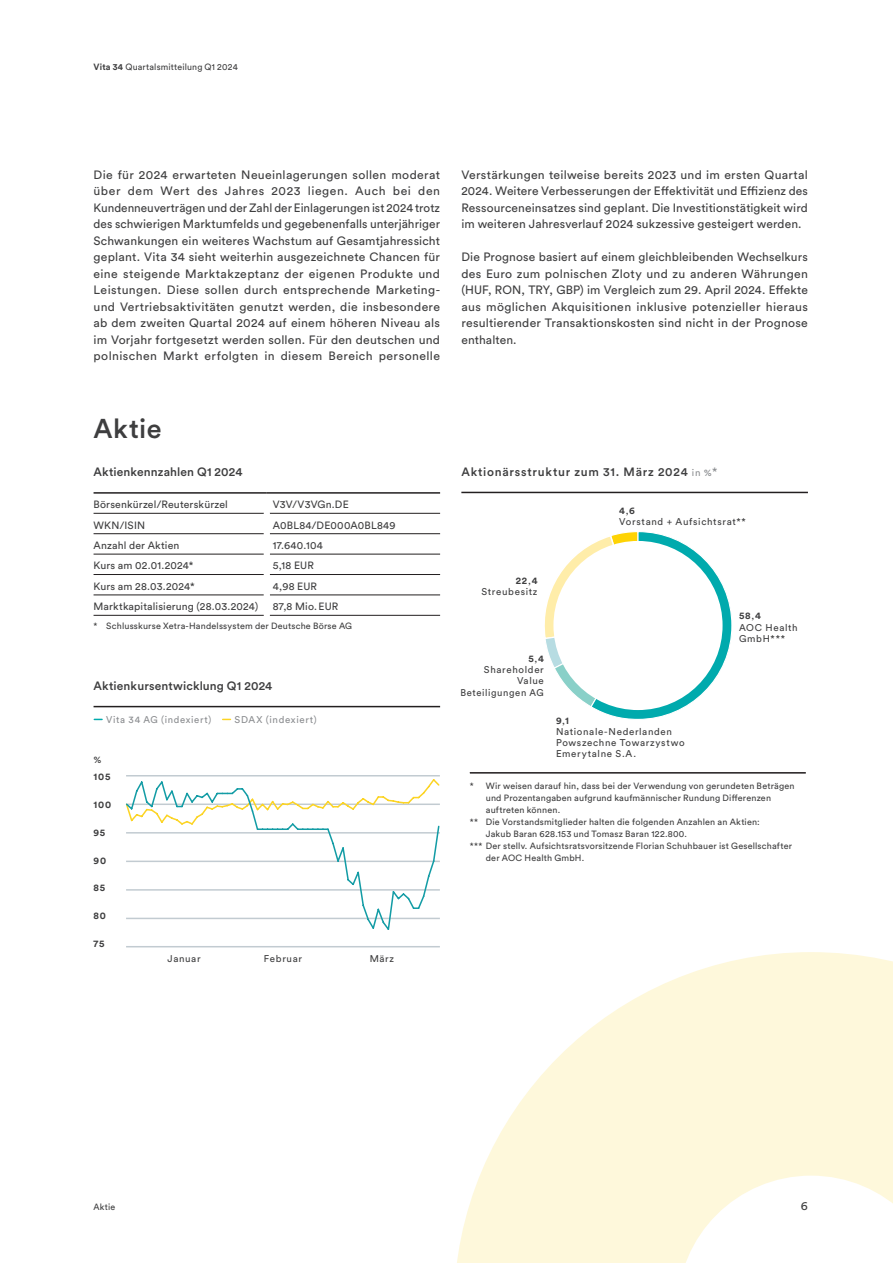
<style>
.page{position:relative;width:893px;height:1263px;background:#fff}
.page>*{position:absolute;margin:0;border:0;box-sizing:border-box;transform-origin:0 0}
.t1{font:500 27px "Circular Std";letter-spacing:.015em;color:#3e3e3f}
.t2{font:12px/16.5px "Circular Std";letter-spacing:.015em;color:#3e3e3f;text-align:justify}
.t3{font:500 12px "Circular Std";letter-spacing:.02em;color:#3e3e3f}
.t4{font:500 12px "Circular Std";letter-spacing:.06em;color:#3e3e3f}
.t5{font:10.5px "Circular Std";letter-spacing:.015em;color:#3e3e3f}
.t6{font:9.75px/11.2px "Circular Std";letter-spacing:.065em;color:#3e3e3f}
.t7{font:9.75px "Circular Std";letter-spacing:.065em;color:#8b8d90}
.t8{font:700 9.75px "Circular Std";letter-spacing:.08em;color:#3e3e3f}
.t9{font:9px "Circular Std";letter-spacing:.02em;color:#3e3e3f}
.s1{font-weight:700}
.s2{font-weight:400;font-size:9.75px;color:#8b8d90}
.s3{font-weight:400;color:#8b8d90}
</style>
<div class="page">
<svg style="left:457px;top:952px;width:436px;height:311px;fill:#fef8db"></svg>
<hr style="left:94px;top:615px;width:170px;height:1px;background:#231f20">
<hr style="left:270px;top:615px;width:170px;height:1px;background:#231f20">
<hr style="left:94px;top:492px;width:173px;height:2px;background:#231f20">
<hr style="left:267px;top:492px;width:173px;height:2px;background:#231f20">
<hr style="left:94px;top:513px;width:170px;height:1px;background:#231f20">
<hr style="left:270px;top:513px;width:170px;height:1px;background:#231f20">
<hr style="left:94px;top:533px;width:170px;height:1px;background:#231f20">
<hr style="left:270px;top:533px;width:170px;height:1px;background:#231f20">
<hr style="left:94px;top:554px;width:170px;height:1px;background:#231f20">
<hr style="left:270px;top:554px;width:170px;height:1px;background:#231f20">
<hr style="left:94px;top:574px;width:170px;height:1px;background:#231f20">
<hr style="left:270px;top:574px;width:170px;height:1px;background:#231f20">
<hr style="left:94px;top:595px;width:170px;height:1px;background:#231f20">
<hr style="left:270px;top:595px;width:170px;height:1px;background:#231f20">
<hr style="left:94px;top:706px;width:346px;height:1px;background:#231f20">
<hr style="left:126px;top:775px;width:314px;height:1px;background:#c2cbd1">
<hr style="left:126px;top:946px;width:314px;height:1px;background:#c2cbd1">
<svg style="left:544px;top:531px;width:188px;height:189px"></svg>
<hr style="left:470px;top:772px;width:336px;height:1px;background:#231f20">
<div style="left:553px;top:541px;width:170px;height:169px;background:#fff;border-radius:50%"></div>
<hr style="left:461px;top:492px;width:347px;height:1px;background:#231f20">
<svg style="left:125px;top:780px;width:315px;height:150px"></svg>
<p class="t9" style="left:94px;top:62px;width:146px"><span class="s1">Vita 34</span> Quartalsmitteilung Q1 2024</p>
<p class="t2" style="left:94px;top:166px;width:348px">Die für 2024 erwarteten Neueinlagerungen sollen moderat über dem Wert des Jahres 2023 liegen. Auch bei den Kundenneuverträgen und der Zahl der Einlagerungen ist 2024 trotz des schwierigen Marktumfelds und gegebenenfalls unterjähriger Schwankungen ein weiteres Wachstum auf Gesamtjahressicht geplant. Vita 34 sieht weiterhin ausgezeichnete Chancen für eine steigende Marktakzeptanz der eigenen Produkte und Leistungen. Diese sollen durch entsprechende Marketing&shy;und Vertriebsaktivitäten genutzt werden, die insbesondere ab dem zweiten Quartal 2024 auf einem höheren Niveau als im Vorjahr fortgesetzt werden sollen. Für den deutschen und polnischen Markt erfolgten in diesem Bereich personelle</p>
<p class="t2" style="left:461px;top:166px;width:348px">Verstärkungen teilweise bereits 2023 und im ersten Quartal 2024. Weitere Verbesserungen der Effektivität und Effizienz des Ressourceneinsatzes sind geplant. Die Investitionstätigkeit wird im weiteren Jahresverlauf 2024 sukzessive gesteigert werden.</p>
<p class="t2" style="left:461px;top:248px;width:348px">Die Prognose basiert auf einem gleichbleibenden Wechselkurs des Euro zum polnischen Zloty und zu anderen Währungen (HUF, RON, TRY, GBP) im Vergleich zum 29. April 2024. Effekte aus möglichen Akquisitionen inklusive potenzieller hieraus resultierender Transaktionskosten sind nicht in der Prognose enthalten.</p>
<h1 class="t1" style="left:94px;top:412px;width:70px">Aktie</h1>
<p class="t3" style="left:94px;top:464px;width:150px">Aktienkennzahlen Q1 2024</p>
<p class="t5" style="left:94px;top:498px;width:136px">Börsenkürzel/Reuterskürzel</p>
<p class="t5" style="left:273px;top:498px;width:78px">V3V/V3VGn.DE</p>
<p class="t5" style="left:94px;top:518px;width:53px">WKN/ISIN</p>
<p class="t5" style="left:273px;top:518px;width:124px">A0BL84/DE000A0BL849</p>
<p class="t5" style="left:94px;top:539px;width:87px">Anzahl der Aktien</p>
<p class="t5" style="left:273px;top:539px;width:52px">17.640.104</p>
<p class="t5" style="left:94px;top:559px;width:101px">Kurs am 02.01.2024*</p>
<p class="t5" style="left:273px;top:559px;width:43px">5,18 EUR</p>
<p class="t5" style="left:94px;top:580px;width:103px">Kurs am 28.03.2024*</p>
<p class="t5" style="left:273px;top:580px;width:46px">4,98 EUR</p>
<p class="t5" style="left:94px;top:600px;width:166px">Marktkapitalisierung (28.03.2024)</p>
<p class="t5" style="left:273px;top:600px;width:67px">87,8 Mio. EUR</p>
<p class="t9" style="left:94px;top:621px;width:260px">* Schlusskurse Xetra-Handelssystem der Deutsche Börse AG</p>
<p class="t3" style="left:94px;top:678px;width:180px">Aktienkursentwicklung Q1 2024</p>
<p class="t7" style="left:106px;top:714px;width:107px">Vita 34 AG (indexiert)</p>
<p class="t7" style="left:235px;top:714px;width:84px">SDAX (indexiert)</p>
<p class="t6" style="left:94px;top:753px;width:9px">%</p>
<p class="t8" style="left:94px;top:770px;width:18px">105</p>
<p class="t8" style="left:94px;top:798px;width:19px">100</p>
<p class="t8" style="left:94px;top:826px;width:13px">95</p>
<p class="t8" style="left:94px;top:854px;width:14px">90</p>
<p class="t8" style="left:94px;top:882px;width:13px">85</p>
<p class="t8" style="left:94px;top:910px;width:14px">80</p>
<p class="t8" style="left:94px;top:937px;width:12px">75</p>
<p class="t6" style="left:167px;top:953px;width:35px">Januar</p>
<p class="t6" style="left:264px;top:953px;width:40px">Februar</p>
<p class="t6" style="left:370px;top:953px;width:26px">März</p>
<p class="t4" style="left:461px;top:464px;width:257px">Aktionärsstruktur zum 31. März 2024 <span class="s2">in %</span><span class="s3">*</span></p>
<p class="t6" style="left:619px;top:504px;width:128px"><span class="s1">4</span>,<span class="s1">6<br></span>Vorstand + Aufsichtsrat**</p>
<p class="t6" style="left:481px;top:574px;width:58px;text-align:right"><span class="s1">22</span>,<span class="s1">4<br></span>Streubesitz</p>
<p class="t6" style="left:460px;top:653px;width:85px;text-align:right"><span class="s1">5</span>,<span class="s1">4<br></span>Shareholder<br>Value<br>Beteiligungen AG</p>
<p class="t6" style="left:556px;top:714px;width:130px"><span class="s1">9</span>,<span class="s1">1<br></span>Nationale-Nederlanden<br>Powszechne Towarzystwo<br>Emerytalne S.A.</p>
<p class="t6" style="left:739px;top:610px;width:60px"><span class="s1">58</span>,<span class="s1">4<br></span>AOC Health<br>GmbH***</p>
<p class="t9" style="left:470px;top:780px;width:326px">* Wir weisen darauf hin, dass bei der Verwendung von gerundeten Beträgen</p>
<p class="t9" style="left:486px;top:792px;width:287px">und Prozentangaben aufgrund kaufmännischer Rundung Differenzen</p>
<p class="t9" style="left:486px;top:804px;width:76px">auftreten können.</p>
<p class="t9" style="left:470px;top:816px;width:291px">** Die Vorstandsmitglieder halten die folgenden Anzahlen an Aktien:</p>
<p class="t9" style="left:486px;top:828px;width:203px">Jakub Baran 628.153 und Tomasz Baran 122.800.</p>
<p class="t9" style="left:470px;top:840px;width:324px">*** Der stellv. Aufsichtsratsvorsitzende Florian Schuhbauer ist Gesellschafter</p>
<p class="t9" style="left:486px;top:852px;width:100px">der AOC Health GmbH.</p>
<p class="t9" style="left:94px;top:1201px;width:23px">Aktie</p>
<p class="t2" style="left:801px;top:1197px;width:8px">6</p>
</div>
